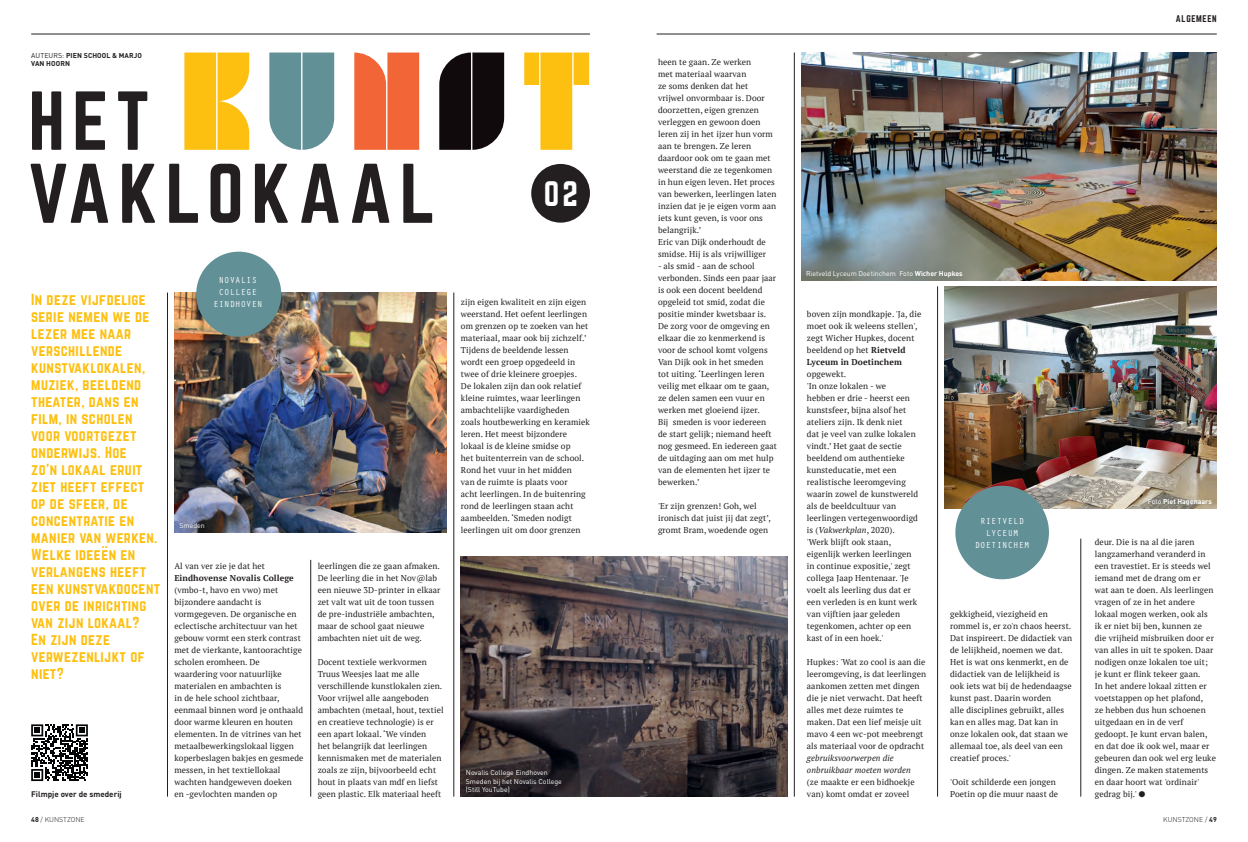
<style>
.page{position:relative;width:1248px;height:842px;background:#fff}
.page>*{position:absolute;margin:0;border:0;box-sizing:border-box;transform-origin:0 0}
.t1{font:73.9px "Norwester";letter-spacing:.1em;color:#231f20}
.t2{font:73px "Norwester";color:#231f20}
.t3{font:31px "Norwester";color:#fff}
.t4{font:14px/17px "Norwester";letter-spacing:.03em;color:#fdc011}
.t5{font:9px/12px "Orator Std";letter-spacing:.01em;color:#fff;text-align:center}
.t6{font:8.5px/12px "PT Serif";letter-spacing:.01em;color:#231f20}
.t7{font:italic 8.5px/12px "PT Serif";letter-spacing:.01em;color:#231f20}
.t8{font:700 8.5px "PT Serif";letter-spacing:.01em;color:#231f20}
.t9{font:8.5px "Norwester";letter-spacing:.075em;color:#231f20}
.t10{font:700 8px "DINOT";color:#231f20}
.t11{font:8px "Orator Std";color:#fff}
.t12{font:7px/8.4px "DINOT";color:#fff}
.t13{font:700 7px/8.4px "DINOT";letter-spacing:.01em;color:#231f20}
.t14{font:300 7px "DINOT";color:#231f20}
.t15{font:700 7px "DINOT";color:#fff}
.s1{font-family:"Plaster Caster";font-size:97.3px;color:#fdc011}
.s2{font-family:"Plaster Caster";font-size:97.3px;color:#629097}
.s3{font-family:"Plaster Caster";font-size:97.3px;color:#f26537}
.s4{font-family:"Plaster Caster";font-size:97.3px;color:#110a0c}
.s5{font-weight:400}
.s6{font-weight:700}
.s7{font-style:italic}
.s8{font-family:"European Pi Three"}
</style>
<div class="page">
<hr style="left:656px;top:34px;width:560px;height:1px;background:#231f20">
<hr style="left:31px;top:34px;width:559px;height:1px;background:#231f20">
<img style="left:944px;top:286px;width:272px;height:223px">
<img style="left:461px;top:557px;width:326px;height:240px">
<img style="left:174px;top:293px;width:272px;height:240px">
<hr style="left:310px;top:560px;width:1px;height:237px;background:#231f20">
<hr style="left:937px;top:286px;width:1px;height:511px;background:#231f20">
<hr style="left:453px;top:293px;width:1px;height:504px;background:#231f20">
<hr style="left:1080px;top:539px;width:1px;height:258px;background:#231f20">
<hr style="left:167px;top:293px;width:1px;height:504px;background:#231f20">
<hr style="left:794px;top:53px;width:1px;height:744px;background:#231f20">
<div style="left:196px;top:252px;width:85px;height:85px;background:#629097;border-radius:50%"></div>
<img style="left:801px;top:53px;width:415px;height:228px">
<div style="left:955px;top:486px;width:93px;height:93px;background:#629097;border-radius:50%"></div>
<div style="left:531px;top:164px;width:59px;height:59px;background:#231f20;border-radius:50%"></div>
<svg style="left:31px;top:724px;width:57px;height:57px"></svg>
<h2 class="t2" style="left:28px;top:86px;width:569px">HET <span class="s1">K</span><span class="s2">U</span><span class="s3">N</span><span class="s4">S</span><span class="s1">T</span></h2>
<h1 class="t1" style="left:28px;top:158px;width:409px">VAKLOKAAL</h1>
<p class="t13" style="left:31px;top:51px;width:112px"><span class="s5">AUTEURS:</span> PIEN SCHOOL &amp; MARJO<br>VAN HOORN</p>
<h3 class="t3" style="left:544px;top:178px;width:36px">02</h3>
<p class="t4" style="left:31px;top:291px;width:130px">In deze vijfdelige serie nemen we de lezer mee naar verschillende kunstvaklokalen, muziek, beeldend theater, dans en film, in scholen voor voortgezet onderwijs. Hoe<br>zo'n lokaal eruit ziet heeft effect op de sfeer, de concentratie en manier van werken.<br>Welke ideeen en verlangens heeft een kunstvakdocent over de inrichting van zijn lokaal?<br>En zijn deze verwezenlijkt of niet?</p>
<h3 class="t4" style="left:102px;top:535px;width:8px">..</h3>
<p class="t10" style="left:31px;top:787px;width:92px">Filmpje over de smederij</p>
<p class="t5" style="left:213px;top:274px;width:51px">NOVALIS<br>COLLEGE<br>EINDHOVEN</p>
<p class="t12" style="left:179px;top:520px;width:27px">Smeden</p>
<p class="t6" style="left:174px;top:559px;width:92px">Al van ver zie je dat het</p>
<p class="t8" style="left:174px;top:572px;width:121px">Eindhovense Novalis College</p>
<p class="t6" style="left:174px;top:583px;width:130px">(vmbo-t, havo en vwo) met bijzondere aandacht is vormgegeven. De organische en eclectische architectuur van het gebouw vormt een sterk contrast met de vierkante, kantoorachtige scholen eromheen. De waardering voor natuurlijke materialen en ambachten is<br>in de hele school zichtbaar, eenmaal binnen word je onthaald door warme kleuren en houten elementen. In de vitrines van het metaalbewerkingslokaal liggen koperbeslagen bakjes en gesmede messen, in het textiellokaal wachten handgeweven doeken en -gevlochten manden op</p>
<p class="t6" style="left:317px;top:559px;width:124px">leerlingen die ze gaan afmaken.<br>De leerling die in het Nov@lab een nieuwe 3D-printer in elkaar zet valt wat uit de toon tussen de pre-industriële ambachten, maar de school gaat nieuwe ambachten niet uit de weg.</p>
<p class="t6" style="left:317px;top:655px;width:127px">Docent textiele werkvormen<br>Truus Weesjes laat me alle verschillende kunstlokalen zien.<br>Voor vrijwel alle aangeboden ambachten (metaal, hout, textiel en creatieve technologie) is er een apart lokaal. ‘We vinden<br>het belangrijk dat leerlingen kennismaken met de materialen zoals ze zijn, bijvoorbeeld echt hout in plaats van mdf en liefst geen plastic. Elk materiaal heeft</p>
<p class="t6" style="left:461px;top:296px;width:130px">zijn eigen kwaliteit en zijn eigen weerstand. Het oefent leerlingen om grenzen op te zoeken van het materiaal, maar ook bij zichzelf.’<br>Tijdens de beeldende lessen wordt een groep opgedeeld in twee of drie kleinere groepjes.<br>De lokalen zijn dan ook relatief kleine ruimtes, waar leerlingen ambachtelijke vaardigheden zoals houtbewerking en keramiek leren. Het meest bijzondere lokaal is de kleine smidse op<br>het buitenterrein van de school.<br>Rond het vuur in het midden<br>van de ruimte is plaats voor<br>acht leerlingen. In de buitenring rond de leerlingen staan acht aambeelden. ‘Smeden nodigt leerlingen uit om door grenzen</p>
<p class="t12" style="left:466px;top:768px;width:98px">Novalis College Eindhoven<br>Smeden bij het Novalis College (Still YouTube)</p>
<p class="t6" style="left:658px;top:55px;width:120px">heen te gaan. Ze werken<br>met materiaal waarvan<br>ze soms denken dat het vrijwel onvormbaar is. Door doorzetten, eigen grenzen verleggen en gewoon doen leren zij in het ijzer hun vorm aan te brengen. Ze leren daardoor ook om te gaan met weerstand die ze tegenkomen in hun eigen leven. Het proces van bewerken, leerlingen laten inzien dat je je eigen vorm aan iets kunt geven, is voor ons belangrijk.’<br>Eric van Dijk onderhoudt de smidse. Hij is als vrijwilliger</p>
<p class="t6" style="left:658px;top:259px;width:120px">- als smid - aan de school verbonden. Sinds een paar jaar is ook een docent beeldend opgeleid tot smid, zodat die positie minder kwetsbaar is.<br>De zorg voor de omgeving en elkaar die zo kenmerkend is voor de school komt volgens<br>Van Dijk ook in het smeden<br>tot uiting. ‘Leerlingen leren veilig met elkaar om te gaan, ze delen samen een vuur en werken met gloeiend ijzer.<br>Bij smeden is voor iedereen de start gelijk; niemand heeft nog gesmeed. En iedereen gaat de uitdaging aan om met hulp van de elementen het ijzer te bewerken.’</p>
<p class="t6" style="left:658px;top:500px;width:114px">'Er zijn grenzen! Goh, wel ironisch dat juist jij dat zegt’, gromt Bram, woedende ogen</p>
<p class="t11" style="left:806px;top:55px;width:6px">3</p>
<p class="t9" style="left:1175px;top:15px;width:42px">ALGEMEEN</p>
<p class="t12" style="left:806px;top:268px;width:158px">Rietveld Lyceum Doetinchem Foto <span class="s6">Wicher Hupkes</span></p>
<p class="t6" style="left:806px;top:308px;width:116px">boven zijn mondkapje. 'Ja, die moet ook ik weleens stellen', zegt Wicher Hupkes, docent beeldend op het <span class="s6">Rietveld<br>Lyceum in Doetinchem</span></p>
<p class="t6" style="left:806px;top:368px;width:113px">opgewekt.<br>'In onze lokalen - we<br>hebben er drie - heerst een kunstsfeer, bijna alsof het ateliers zijn. Ik denk niet<br>dat je veel van zulke lokalen vindt.’ Het gaat de sectie beeldend om authentieke kunsteducatie, met een realistische leeromgeving waarin zowel de kunstwereld als de beeldcultuur van leerlingen vertegenwoordigd is (<span class="s7">Vakwerkplan</span>, 2020). 'Werk blijft ook staan, eigenlijk werken leerlingen in continue expositie,' zegt collega Jaap Hentenaar. 'Je voelt als leerling dus dat er een verleden is en kunt werk van vijftien jaar geleden tegenkomen, achter op een kast of in een hoek.'</p>
<p class="t6" style="left:806px;top:656px;width:121px">Hupkes: 'Wat zo cool is aan die leeromgeving, is dat leerlingen aankomen zetten met dingen die je niet verwacht. Dat heeft alles met deze ruimtes te maken. Dat een lief meisje uit mavo 4 een wc-pot meebrengt als materiaal voor de opdracht</p>
<p class="t7" style="left:806px;top:752px;width:105px">gebruiksvoorwerpen die onbruikbaar moeten worden</p>
<p class="t6" style="left:806px;top:776px;width:109px">(ze maakte er een bidhoekje van) komt omdat er zoveel</p>
<p class="t5" style="left:974px;top:515px;width:56px">RIETVELD<br>LYCEUM<br>DOETINCHEM</p>
<p class="t6" style="left:950px;top:608px;width:123px">gekkigheid, viezigheid en rommel is, er zo'n chaos heerst.<br>Dat inspireert. De didactiek van de lelijkheid, noemen we dat.<br>Het is wat ons kenmerkt, en de didactiek van de lelijkheid is ook iets wat bij de hedendaagse kunst past. Daarin worden<br>alle disciplines gebruikt, alles kan en alles mag. Dat kan in onze lokalen ook, dat staan we allemaal toe, als deel van een creatief proces.'</p>
<p class="t6" style="left:950px;top:776px;width:109px">'Ooit schilderde een jongen<br>Poetin op die muur naast de</p>
<p class="t15" style="left:1147px;top:496px;width:65px"><span class="s5">Foto</span> Piet Hagenaars</p>
<p class="t6" style="left:1094px;top:536px;width:123px">deur. Die is na al die jaren langzamerhand veranderd in een travestiet. Er is steeds wel iemand met de drang om er wat aan te doen. Als leerlingen vragen of ze in het andere lokaal mogen werken, ook als ik er niet bij ben, kunnen ze<br>die vrijheid misbruiken door er van alles in uit te spoken. Daar nodigen onze lokalen toe uit; je kunt er flink tekeer gaan.<br>In het andere lokaal zitten er voetstappen op het plafond,<br>ze hebben dus hun schoenen uitgedaan en in de verf gedoopt. Je kunt ervan balen, en dat doe ik ook wel, maar er gebeuren dan ook wel erg leuke dingen. Ze maken statements en daar hoort wat 'ordinair' gedrag bij.' <span class="s8">P</span></p>
<p class="t14" style="left:31px;top:814px;width:55px"><span class="s6">48</span> / KUNSTZONE</p>
<p class="t14" style="left:1163px;top:814px;width:55px">KUNSTZONE / <span class="s6">49</span></p>
</div>
